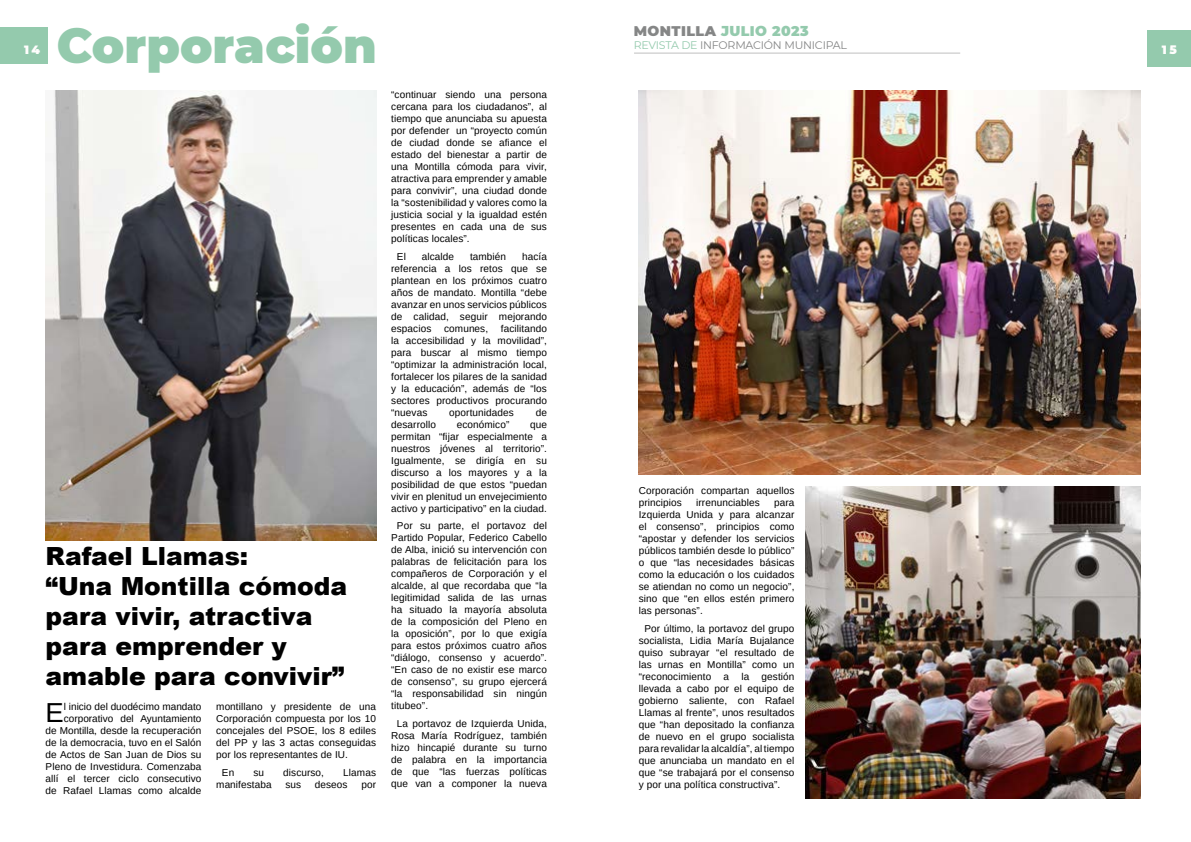
<style>
.page{position:relative;width:1191px;height:842px;background:#fff}
.page>*{position:absolute;margin:0;border:0;box-sizing:border-box;transform-origin:0 0}
.t1{font:900 48px "Montserrat";color:#94caad}
.t2{font:27.4px "Arimo";color:#000}
.t3{font:900 25px/30px "Arial";color:#000}
.t4{font:900 14px "Montserrat";letter-spacing:.03em;color:#94caad}
.t5{font:900 12px "Montserrat";color:#fffefd}
.t6{font:11px "Montserrat";letter-spacing:-.02em;color:#858686}
.t7{font:10px/12px "Arimo";letter-spacing:.01em;color:#000;text-align:justify}
.s1{color:#858686}
.s2{color:#94caad}
</style>
<div class="page">
<div style="left:0;top:28px;width:48px;height:36px;background:#94caad"></div>
<div style="left:1147px;top:30px;width:44px;height:37px;background:#94caad"></div>
<hr style="left:634px;top:53px;width:326px;height:1px;background:#bfbfbf">
<img style="left:638px;top:91px;width:502px;height:384px">
<img style="left:46px;top:91px;width:330px;height:449px">
<img style="left:805px;top:487px;width:335px;height:312px">
<p class="t5" style="left:24px;top:41px;width:17px">14</p>
<h1 class="t1" style="left:57px;top:10px;width:321px">Corporación</h1>
<h3 class="t4" style="left:634px;top:20px;width:176px"><span class="s1">MONTILLA</span> JULIO 2023</h3>
<p class="t6" style="left:634px;top:37px;width:215px"><span class="s2">REVISTA DE</span> INFORMACIÓN MUNICIPAL</p>
<p class="t7" style="left:391px;top:89px;width:157px">“continuar siendo una persona cercana para los ciudadanos”, al tiempo que anunciaba su apuesta por defender un “proyecto común de ciudad donde se afiance el estado del bienestar a partir de una Montilla cómoda para vivir, atractiva para emprender y amable para convivir”, una ciudad donde la “sostenibilidad y valores como la justicia social y la igualdad estén presentes en cada una de sus políticas locales”.</p>
<p class="t7" style="left:397px;top:250px;width:10px">El</p>
<p class="t7" style="left:422px;top:250px;width:34px">alcalde</p>
<p class="t7" style="left:470px;top:250px;width:38px">también</p>
<p class="t7" style="left:391px;top:250px;width:157px;text-indent:131px">hacía referencia a los retos que se plantean en los próximos cuatro años de mandato. Montilla “debe avanzar en unos servicios públicos de calidad, seguir mejorando espacios</p>
<p class="t7" style="left:391px;top:322px;width:157px;text-indent:110px">facilitando la accesibilidad y la movilidad”, para buscar al mismo tiempo “optimizar la administración local, fortalecer los pilares de la sanidad y la educación”, además de “los sectores productivos procurando “nuevas</p>
<p class="t7" style="left:444px;top:322px;width:46px">comunes,</p>
<p class="t7" style="left:449px;top:406px;width:66px">oportunidades</p>
<p class="t7" style="left:536px;top:406px;width:13px">de</p>
<h3 class="t3" style="left:46px;top:540px;width:303px">Rafael Llamas:<br>“Una Montilla cómoda para vivir, atractiva para emprender y amable para convivir”</h3>
<p class="t7" style="left:46px;top:701px;width:157px;text-align:right">l inicio del duodécimo mandato corporativo del Ayuntamiento<br>de Montilla, desde la recuperación de la democracia, tuvo en el Salón de Actos de San Juan de Dios su<br>Pleno de Investidura. Comenzaba allí el tercer ciclo consecutivo de Rafael Llamas como alcalde</p>
<p class="t7" style="left:216px;top:701px;width:161px">montillano y presidente de una Corporación compuesta por los 10 concejales del PSOE, los 8 ediles del PP y las 3 actas conseguidas por los representantes de IU.</p>
<h2 class="t2" style="left:46px;top:695px;width:20px">E</h2>
<p class="t7" style="left:222px;top:766px;width:14px">En</p>
<p class="t7" style="left:253px;top:766px;width:12px">su</p>
<p class="t7" style="left:283px;top:766px;width:42px">discurso,</p>
<p class="t7" style="left:343px;top:766px;width:34px">Llamas</p>
<p class="t7" style="left:216px;top:778px;width:57px">manifestaba</p>
<p class="t7" style="left:285px;top:778px;width:17px">sus</p>
<p class="t7" style="left:315px;top:778px;width:34px">deseos</p>
<p class="t7" style="left:361px;top:778px;width:16px">por</p>
<p class="t7" style="left:391px;top:418px;width:46px">desarrollo</p>
<p class="t7" style="left:457px;top:418px;width:54px">económico”</p>
<p class="t7" style="left:391px;top:418px;width:157px;text-indent:139px">que permitan “fijar especialmente a nuestros jóvenes al territorio”.<br>Igualmente, se dirigía en su discurso a los mayores y a la posibilidad de que estos “puedan vivir en plenitud un envejecimiento activo y participativo” en la ciudad.</p>
<p class="t7" style="left:391px;top:520px;width:157px;text-indent:6px">Por su parte, el portavoz del Partido Popular, Federico Cabello de Alba, inició su intervención con palabras de felicitación para los compañeros de Corporación y el alcalde, al que recordaba que “la legitimidad salida de las urnas ha situado la mayoría absoluta de la composición del Pleno en la oposición”, por lo que exigía para estos próximos cuatro años “diálogo, consenso y acuerdo”. “En caso de no existir ese marco de consenso”, su grupo ejercerá “la responsabilidad sin ningún titubeo”.</p>
<p class="t7" style="left:391px;top:718px;width:157px;text-align:center">La portavoz de Izquierda Unida,<br>Rosa María Rodríguez, también hizo hincapié durante su turno de palabra en la importancia de que “las fuerzas políticas que van a componer la nueva</p>
<p class="t7" style="left:638px;top:485px;width:157px">Corporación compartan aquellos principios</p>
<p class="t7" style="left:696px;top:497px;width:65px">irrenunciables</p>
<p class="t7" style="left:638px;top:497px;width:157px;text-indent:135px">para Izquierda Unida y para alcanzar el consenso”, principios como “apostar y defender los servicios públicos también desde lo público” o que “las necesidades básicas como la educación o los cuidados se atiendan no como un negocio”, sino que “en ellos estén primero las personas”.</p>
<p class="t7" style="left:638px;top:622px;width:157px;text-indent:6px">Por último, la portavoz del grupo socialista, Lidia María Bujalance quiso subrayar “el resultado de las urnas en Montilla” como un “reconocimiento a la gestión llevada a cabo por el equipo de gobierno saliente, con Rafael Llamas al frente”, unos resultados que “han depositado la confianza de nuevo en el grupo socialista para revalidar la alcaldía”, al tiempo que anunciaba un mandato en el que “se trabajará por el consenso y por una política constructiva”.</p>
<p class="t5" style="left:1162px;top:41px;width:16px">15</p>
</div>
